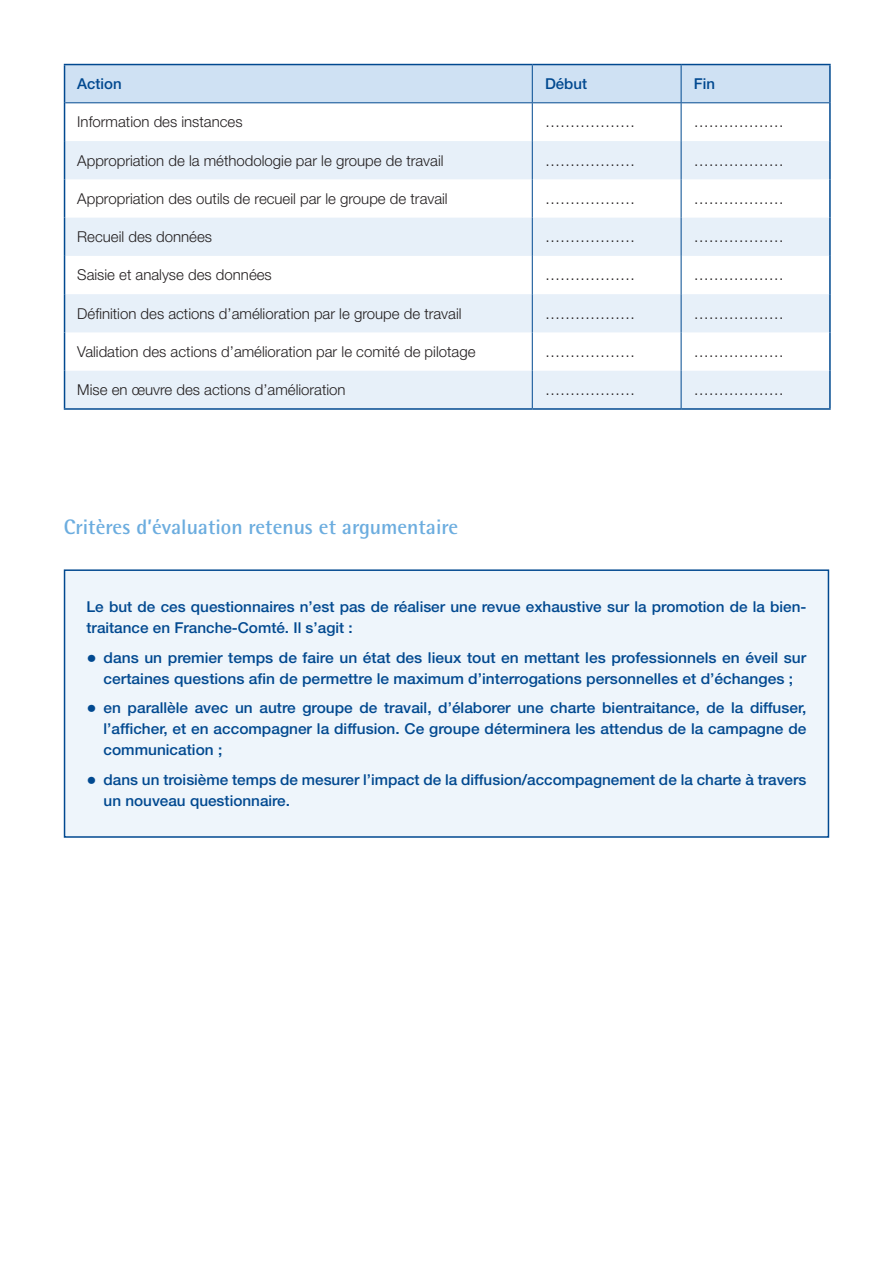
<style>
.page{position:relative;width:893px;height:1263px;background:#fff}
.page>*{position:absolute;margin:0;border:0;box-sizing:border-box;transform-origin:0 0}
.titre_1{font:700 21px "Rotis Semi Sans Std";color:#6caddf}
.texte_courant{font:300 15px "Helvetica Neue LT Std";color:#231f20}
.puce_encadré{font:500 15px/21px "Helvetica Neue LT Std";color:#014990;text-align:justify}
.puce_encadré-2{font:500 15px/21px "Helvetica Neue LT Std";color:#014990;text-align:center;scale:1.04 1}
.texte_courant-2{font:500 15px/21px "Helvetica Neue LT Std";color:#014990}
.s1{font-family:"Arial";font-weight:400;font-size:16.5px}
</style>
<div class="page">
<div style="left:65px;top:65px;width:764px;height:37px;background:#cfe1f3"></div>
<svg style="left:65px;top:103px;width:764px;height:38px"></svg>
<svg style="left:65px;top:141px;width:764px;height:267px;fill:#e7f0f9"></svg>
<hr style="left:64px;top:103px;width:1px;height:38px;background:#014990">
<hr style="left:829px;top:103px;width:2px;height:38px;background:#014990">
<hr style="left:64px;top:141px;width:1px;height:38px;background:#014990">
<hr style="left:829px;top:141px;width:2px;height:38px;background:#014990">
<hr style="left:64px;top:179px;width:1px;height:39px;background:#014990">
<hr style="left:829px;top:179px;width:2px;height:39px;background:#014990">
<hr style="left:64px;top:218px;width:1px;height:38px;background:#014990">
<hr style="left:829px;top:218px;width:2px;height:38px;background:#014990">
<hr style="left:64px;top:256px;width:1px;height:38px;background:#014990">
<hr style="left:829px;top:256px;width:2px;height:38px;background:#014990">
<hr style="left:64px;top:294px;width:1px;height:38px;background:#014990">
<hr style="left:829px;top:294px;width:2px;height:38px;background:#014990">
<hr style="left:64px;top:332px;width:1px;height:39px;background:#014990">
<hr style="left:829px;top:332px;width:2px;height:39px;background:#014990">
<hr style="left:64px;top:371px;width:1px;height:37px;background:#014990">
<hr style="left:829px;top:371px;width:2px;height:37px;background:#014990">
<hr style="left:64px;top:408px;width:468px;height:2px;background:#014990">
<hr style="left:532px;top:408px;width:149px;height:2px;background:#014990">
<hr style="left:681px;top:408px;width:150px;height:2px;background:#014990">
<hr style="left:532px;top:103px;width:1px;height:38px;background:#014990">
<hr style="left:681px;top:103px;width:1px;height:38px;background:#014990">
<hr style="left:532px;top:141px;width:1px;height:38px;background:#014990">
<hr style="left:681px;top:141px;width:1px;height:38px;background:#014990">
<hr style="left:532px;top:179px;width:1px;height:39px;background:#014990">
<hr style="left:681px;top:179px;width:1px;height:39px;background:#014990">
<hr style="left:532px;top:218px;width:1px;height:38px;background:#014990">
<hr style="left:681px;top:218px;width:1px;height:38px;background:#014990">
<hr style="left:532px;top:256px;width:1px;height:38px;background:#014990">
<hr style="left:681px;top:256px;width:1px;height:38px;background:#014990">
<hr style="left:532px;top:294px;width:1px;height:38px;background:#014990">
<hr style="left:681px;top:294px;width:1px;height:38px;background:#014990">
<hr style="left:532px;top:332px;width:1px;height:39px;background:#014990">
<hr style="left:681px;top:332px;width:1px;height:39px;background:#014990">
<hr style="left:532px;top:371px;width:1px;height:37px;background:#014990">
<hr style="left:681px;top:371px;width:1px;height:37px;background:#014990">
<hr style="left:64px;top:64px;width:468px;height:1px;background:#014990">
<hr style="left:64px;top:65px;width:1px;height:38px;background:#014990">
<hr style="left:532px;top:64px;width:149px;height:1px;background:#014990">
<hr style="left:681px;top:64px;width:150px;height:1px;background:#014990">
<hr style="left:829px;top:65px;width:2px;height:38px;background:#014990">
<hr style="left:532px;top:65px;width:1px;height:37px;background:#014990">
<hr style="left:681px;top:65px;width:1px;height:37px;background:#014990">
<hr style="left:65px;top:102px;width:467px;height:1px;background:#014990">
<hr style="left:532px;top:102px;width:149px;height:1px;background:#014990">
<hr style="left:681px;top:102px;width:148px;height:1px;background:#014990">
<div style="left:65px;top:570px;width:763px;height:267px;background:#eef5fb"></div>
<div style="left:64px;top:569px;width:765px;height:269px;border:2px solid #014990"></div>
<p class="texte_courant-2" style="left:77px;top:73px;width:46px">Action</p>
<p class="texte_courant-2" style="left:545px;top:73px;width:43px">Début</p>
<p class="texte_courant-2" style="left:694px;top:73px;width:23px">Fin</p>
<p class="texte_courant" style="left:77px;top:113px;width:167px">Information des instances</p>
<p class="texte_courant" style="left:545px;top:113px;width:91px">………………</p>
<p class="texte_courant" style="left:694px;top:113px;width:92px">………………</p>
<p class="texte_courant" style="left:77px;top:151px;width:368px">Appropriation de la méthodologie par le groupe de travail</p>
<p class="texte_courant" style="left:545px;top:151px;width:91px">………………</p>
<p class="texte_courant" style="left:694px;top:151px;width:92px">………………</p>
<p class="texte_courant" style="left:77px;top:189px;width:372px">Appropriation des outils de recueil par le groupe de travail</p>
<p class="texte_courant" style="left:545px;top:189px;width:91px">………………</p>
<p class="texte_courant" style="left:694px;top:189px;width:92px">………………</p>
<p class="texte_courant" style="left:77px;top:228px;width:136px">Recueil des données</p>
<p class="texte_courant" style="left:545px;top:228px;width:91px">………………</p>
<p class="texte_courant" style="left:694px;top:228px;width:92px">………………</p>
<p class="texte_courant" style="left:77px;top:266px;width:196px">Saisie et analyse des données</p>
<p class="texte_courant" style="left:545px;top:266px;width:91px">………………</p>
<p class="texte_courant" style="left:694px;top:266px;width:92px">………………</p>
<p class="texte_courant" style="left:77px;top:304px;width:386px">Définition des actions d’amélioration par le groupe de travail</p>
<p class="texte_courant" style="left:545px;top:304px;width:91px">………………</p>
<p class="texte_courant" style="left:694px;top:304px;width:92px">………………</p>
<p class="texte_courant" style="left:77px;top:342px;width:400px">Validation des actions d’amélioration par le comité de pilotage</p>
<p class="texte_courant" style="left:545px;top:342px;width:91px">………………</p>
<p class="texte_courant" style="left:694px;top:342px;width:92px">………………</p>
<p class="texte_courant" style="left:77px;top:381px;width:270px">Mise en œuvre des actions d’amélioration</p>
<p class="texte_courant" style="left:545px;top:381px;width:91px">………………</p>
<p class="texte_courant" style="left:694px;top:381px;width:92px">………………</p>
<p class="titre_1" style="left:64px;top:514px;width:396px">Critères d’évaluation retenus et argumentaire</p>
<p class="texte_courant-2" style="left:87px;top:596px;width:721px">Le but de ces questionnaires n’est pas de réaliser une revue exhaustive sur la promotion de la bien&shy;traitance en Franche-Comté. Il s’agit :</p>
<p class="puce_encadré-2" style="left:87px;top:647px;width:694px"><span class="s1">●</span> dans un premier temps de faire un état des lieux tout en mettant les professionnels en éveil sur certaines questions afin de permettre le maximum d’interrogations personnelles et d’échanges ;</p>
<p class="puce_encadré" style="left:104px;top:697px;width:704px;text-indent:-17px"><span class="s1">●</span> en parallèle avec un autre groupe de travail, d’élaborer une charte bientraitance, de la diffuser, l’afficher, et en accompagner la diffusion. Ce groupe déterminera les attendus de la campagne de communication ;</p>
<p class="puce_encadré" style="left:104px;top:769px;width:704px;text-indent:-17px"><span class="s1">●</span> dans un troisième temps de mesurer l’impact de la diffusion/accompagnement de la charte à travers un nouveau questionnaire.</p>
</div>
